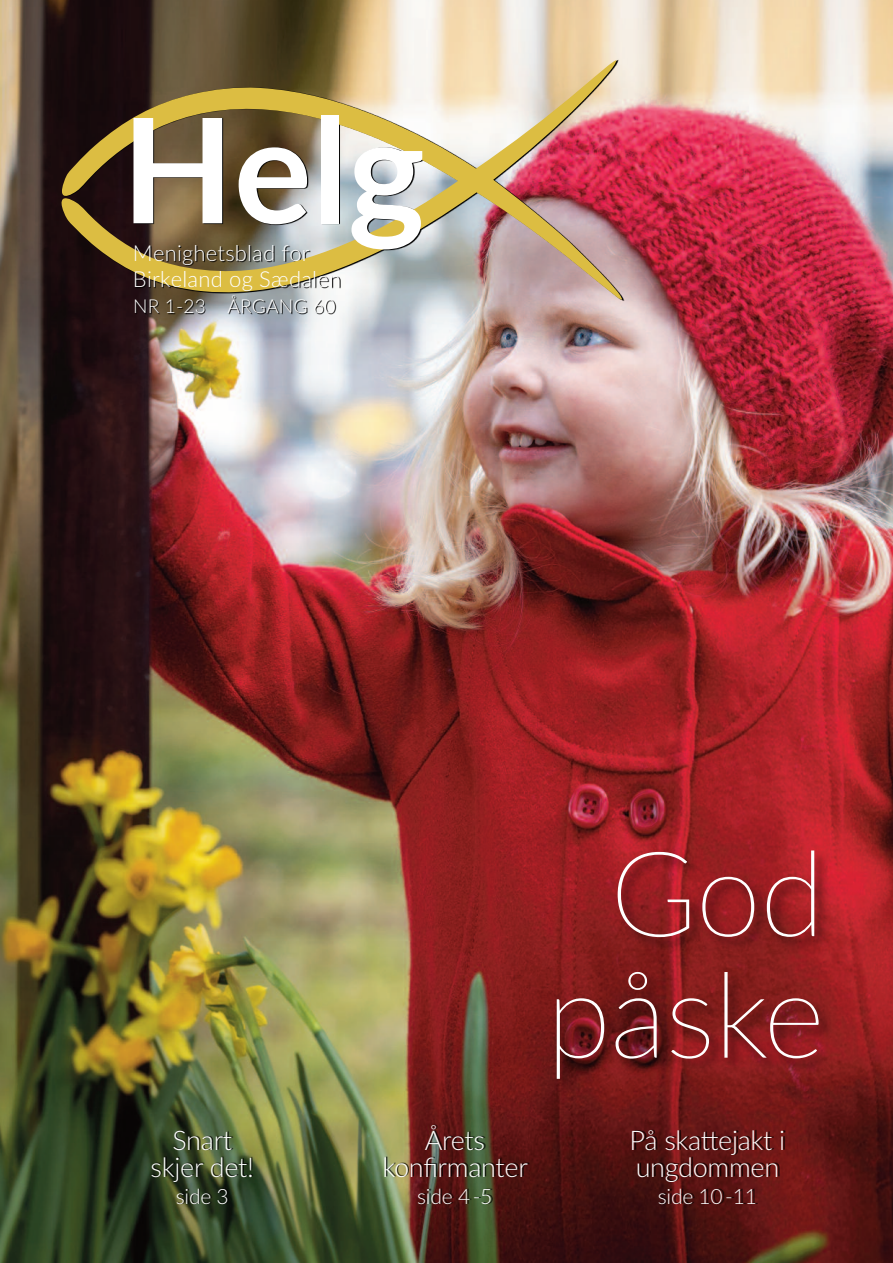
<style>
.page{position:relative;width:893px;height:1263px;background:#fff}
.page>*{position:absolute;margin:0;border:0;box-sizing:border-box;transform-origin:0 0}
.t1{font:700 145.65px "Lato";color:#fff}
.t2{font:100 118.5px/121.5px "Lato";letter-spacing:-.01em;color:#fff;text-align:center}
.t3{font:300 27px/27px "Lato";letter-spacing:-.01em;color:#fff;text-align:center}
.t4{font:300 21.9px/26px "Lato";letter-spacing:.01em;color:#fff}
.t5{font:300 21px "Lato";letter-spacing:-.01em;color:#fff}
.t6{font:300 19.05px "Lato";letter-spacing:.01em;color:#fff}
</style>
<div class="page">
<img style="left:0;top:0;width:893px;height:1263px">
<img style="left:9px;top:38px;width:628px;height:314px">
<img style="left:61px;top:60px;width:561px;height:240px">
<img style="left:0;top:795px;width:893px;height:361px">
<img style="left:82px;top:1120px;width:750px;height:117px">
<h1 class="t1" style="left:122px;top:63px;width:305px">Helg</h1>
<p class="t4" style="left:133px;top:239px;width:210px">Menighetsblad for<br>Birkeland og Sædalen</p>
<p class="t6" style="left:133px;top:293px;width:204px">NR 1-23 ÅRGANG 60</p>
<p class="t3" style="left:151px;top:1127px;width:105px">Snart skjer det!</p>
<p class="t5" style="left:176px;top:1184px;width:54px">side 3</p>
<p class="t3" style="left:382px;top:1127px;width:147px">Årets konfirmanter</p>
<p class="t5" style="left:417px;top:1184px;width:77px">side 4-5</p>
<h2 class="t2" style="left:546px;top:834px;width:280px">God påske</h2>
<p class="t3" style="left:630px;top:1127px;width:157px;text-align:left">På skattejakt i ungdommen</p>
<p class="t5" style="left:658px;top:1184px;width:101px">side 10-11</p>
</div>
